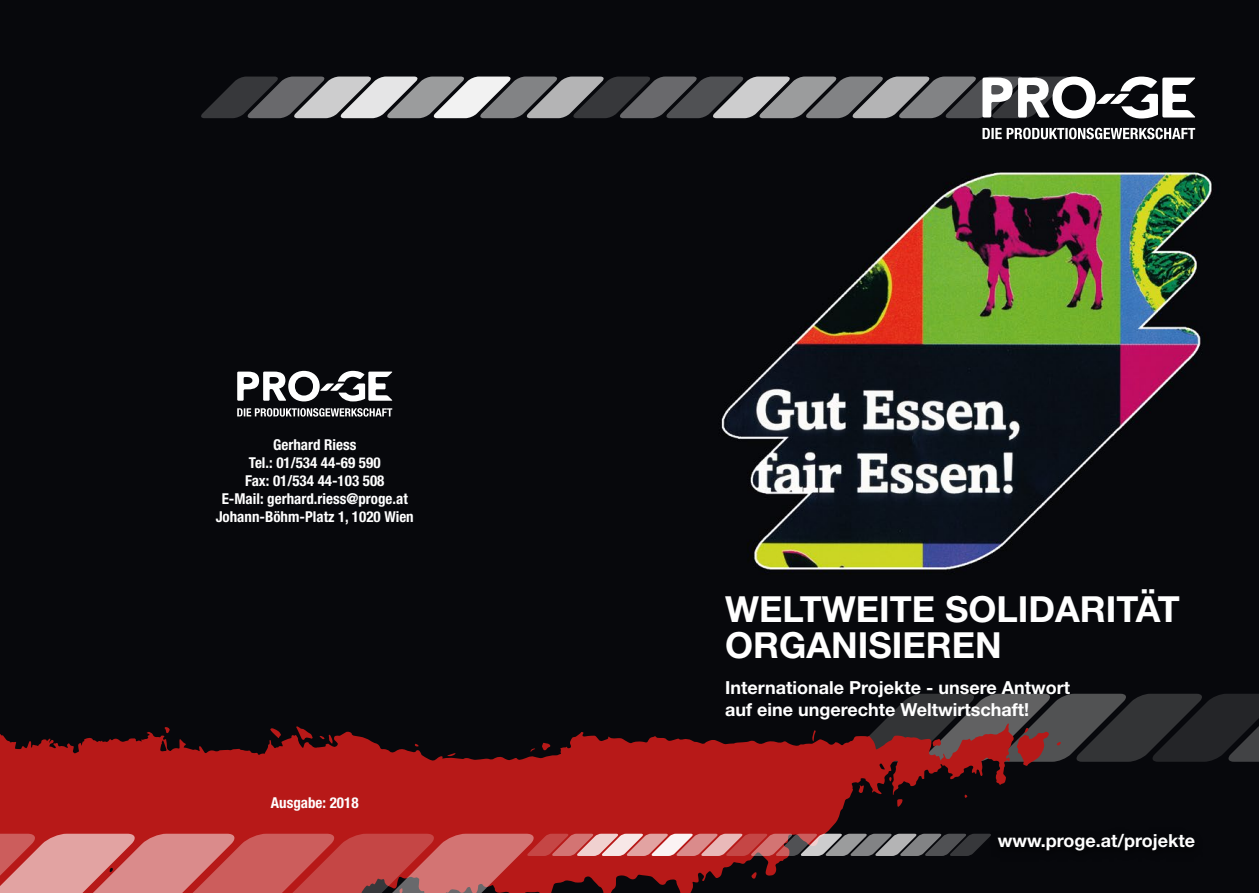
<style>
.page{position:relative;width:1259px;height:893px;background:#fff}
.page>*{position:absolute;margin:0;border:0;box-sizing:border-box;transform-origin:0 0}
.t1{font:700 36px/36px "Helvetica Neue LT Std";color:#fff}
.t2{font:700 18px/21.6px "Helvetica Neue LT Std";color:#fff}
.t3{font:700 condensed 15px/18px "Helvetica Neue LT Std";color:#fff;text-align:center}
</style>
<div class="page">
<img style="left:0;top:0;width:1259px;height:893px">
<div style="left:989px;top:827px;width:214px;height:34px;background:#06060a"></div>
<svg style="left:237px;top:371px;width:155px;height:46px"></svg>
<svg style="left:0;top:723px;width:1014px;height:170px;background:#851414"></svg>
<svg style="left:296px;top:726px;width:17px;height:14px"></svg>
<svg style="left:270px;top:728px;width:11px;height:10px"></svg>
<svg style="left:542px;top:743px;width:9px;height:7px"></svg>
<svg style="left:897px;top:799px;width:5px;height:8px"></svg>
<svg style="left:858px;top:785px;width:6px;height:8px"></svg>
<svg style="left:165px;top:727px;width:5px;height:6px"></svg>
<svg style="left:812px;top:730px;width:3px;height:11px"></svg>
<svg style="left:447px;top:753px;width:9px;height:3px"></svg>
<svg style="left:847px;top:694px;width:412px;height:72px;background:#462e30"></svg>
<svg style="left:319px;top:735px;width:14px;height:9px"></svg>
<svg style="left:530px;top:748px;width:5px;height:4px"></svg>
<svg style="left:0;top:834px;width:991px;height:59px;background:#9d5050"></svg>
<svg style="left:200px;top:77px;width:995px;height:62px;background:#5c5d5f"></svg>
<p class="t3" style="left:216px;top:436px;width:200px">Gerhard Riess<br>Tel.: 01/534 44-69 590<br>Fax: 01/534 44-103 508<br>E-Mail: gerhard.riess@proge.at<br>Johann-Böhm-Platz 1, 1020 Wien</p>
<p class="t3" style="left:271px;top:793px;width:89px">Ausgabe: 2018</p>
<h1 class="t1" style="left:725px;top:590px;width:456px">WELTWEITE SOLIDARITÄT<br>ORGANISIEREN</h1>
<p class="t2" style="left:725px;top:677px;width:346px">Internationale Projekte - unsere Antwort auf eine ungerechte Weltwirtschaft!</p>
<p class="t2" style="left:997px;top:829px;width:199px">www.proge.at/projekte</p>
</div>
